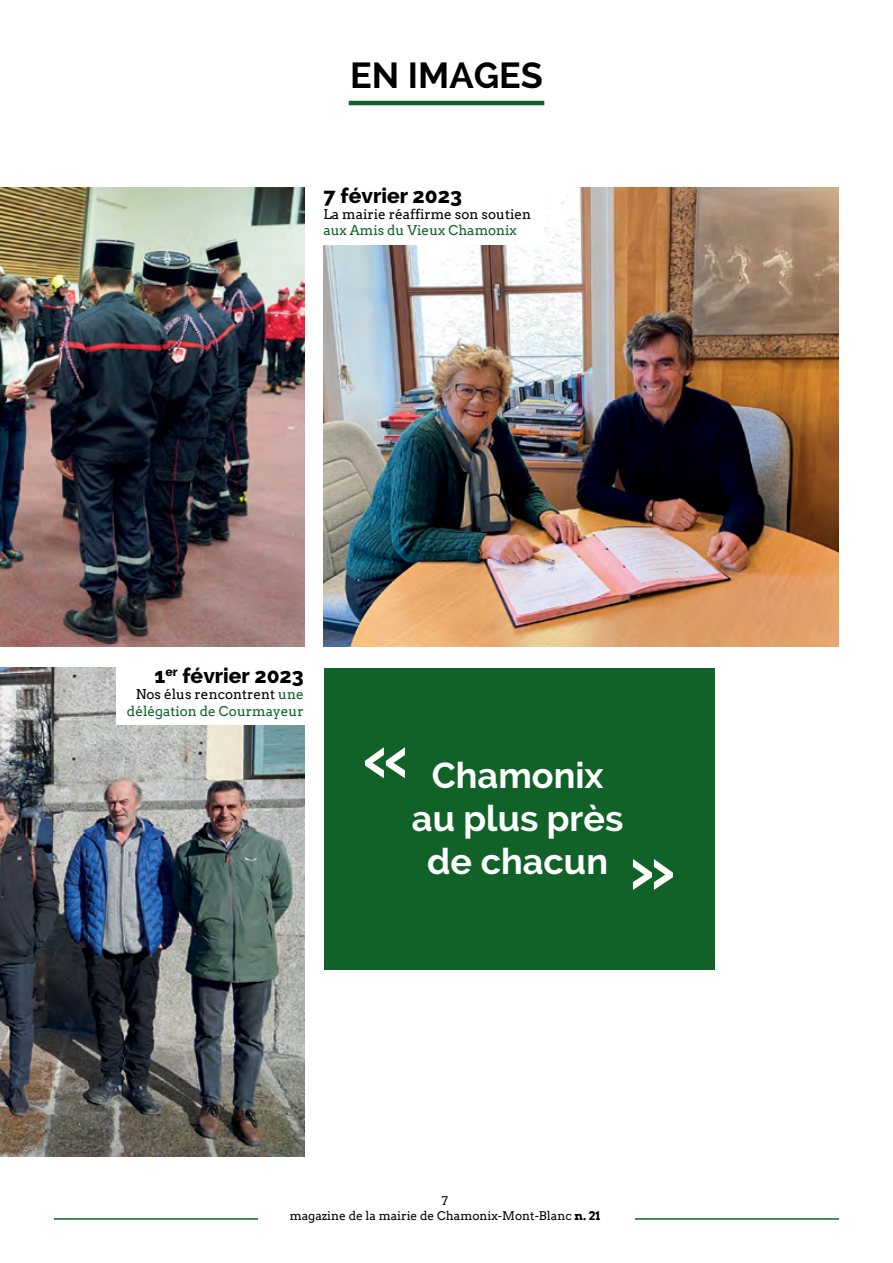
<style>
.page{position:relative;width:893px;height:1263px;background:#fff}
.page>*{position:absolute;margin:0;border:0;box-sizing:border-box;transform-origin:0 0}
.t1{font:700 36px/43.2px "Raleway";color:#fff;text-align:center}
.t2{font:700 36px "Raleway";color:#000}
.t3{font:800 21px "Raleway";color:#000}
.t4{font:13.5px/16.2px "Arvo";color:#116229;text-align:right}
.t5{font:13.5px "Arvo";color:#000}
.t6{font:12px/15px "Arvo";color:#000;text-align:center}
.s1{color:#000}
.s2{font-weight:700}
</style>
<div class="page">
<hr style="left:54px;top:1218px;width:204px;height:2px;background:#116229">
<hr style="left:635px;top:1218px;width:204px;height:2px;background:#116229">
<img style="left:0;top:187px;width:304px;height:459px">
<img style="left:0;top:668px;width:304px;height:489px">
<img style="left:324px;top:187px;width:515px;height:459px">
<div style="left:116px;top:659px;width:195px;height:65px;background:#fff"></div>
<div style="left:316px;top:178px;width:227px;height:67px;background:#fff"></div>
<div style="left:324px;top:668px;width:390px;height:301px;background:#116229"></div>
<svg style="left:365px;top:747px;width:40px;height:31px"></svg>
<svg style="left:633px;top:859px;width:40px;height:31px"></svg>
<hr style="left:349px;top:101px;width:195px;height:4px;background:#116229">
<h1 class="t2" style="left:350px;top:55px;width:194px">EN IMAGES</h1>
<h2 class="t3" style="left:323px;top:183px;width:140px">7 février 2023</h2>
<p class="t5" style="left:323px;top:206px;width:209px">La mairie réaffirme son soutien</p>
<p class="t4" style="left:323px;top:222px;width:195px">aux Amis du Vieux Chamonix</p>
<h2 class="t3" style="left:155px;top:664px;width:151px">1<sup>er</sup> février 2023</h2>
<p class="t4" style="left:127px;top:686px;width:178px"><span class="s1">Nos élus rencontrent</span> une délégation de Courmayeur</p>
<h1 class="t1" style="left:412px;top:754px;width:213px">Chamonix au plus près de chacun</h1>
<p class="t6" style="left:290px;top:1193px;width:312px">7<br>magazine de la mairie de Chamonix-Mont-Blanc <span class="s2">n. 21</span></p>
</div>
